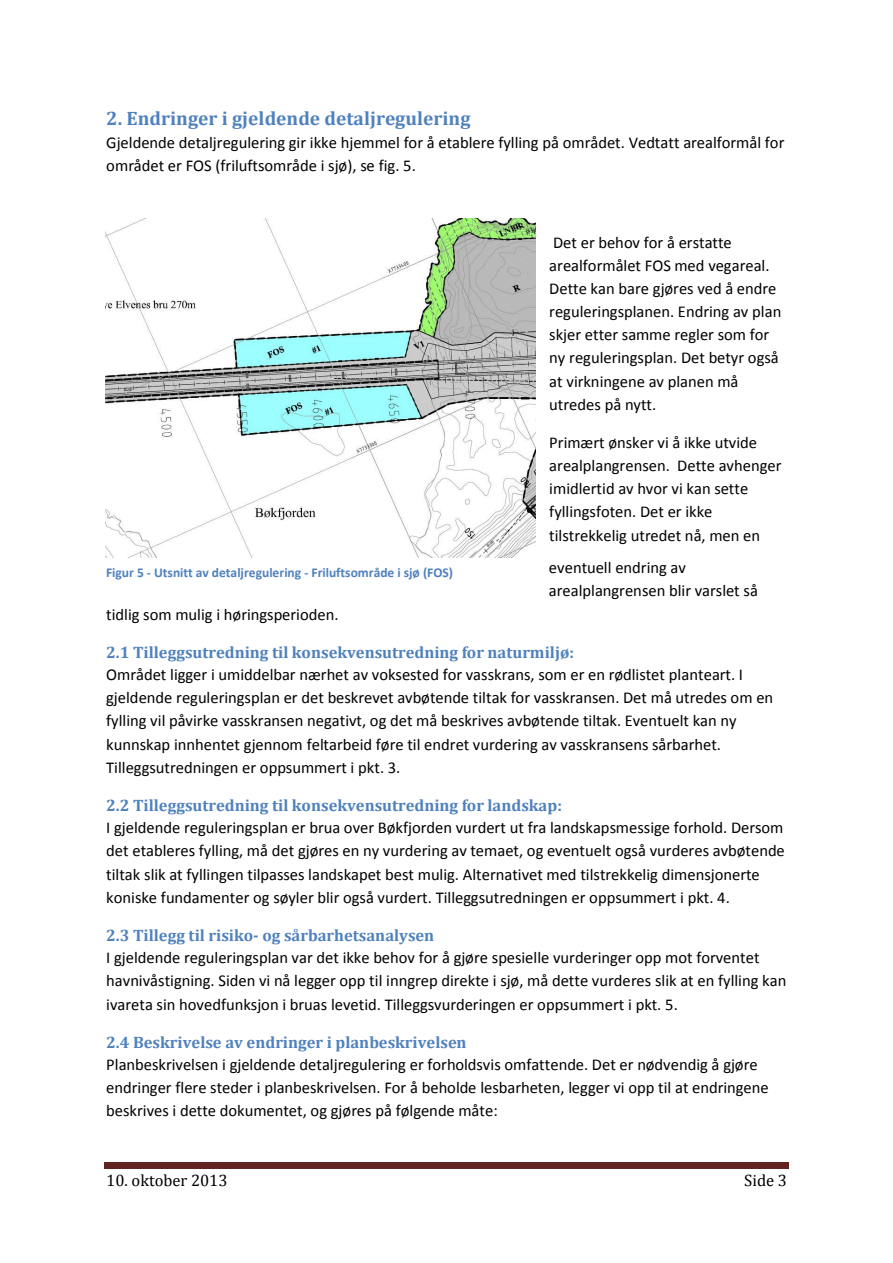
<style>
.page{position:relative;width:893px;height:1263px;background:#fff}
.page>*{position:absolute;margin:0;border:0;box-sizing:border-box;transform-origin:0 0}
.t1{font:700 19.5px "Cambria";color:#4f81bd}
.t2{font:16.5px/23.2px "Calibri";color:#000}
.t3{font:700 16.5px "Cambria";color:#4f81bd}
.t4{font:16.5px "Cambria";color:#000}
.t5{font:700 13.5px "Calibri";color:#4f81bd}
</style>
<div class="page">
<div style="left:104px;top:1162px;width:685px;height:5px;background:#622423"></div>
<hr style="left:104px;top:1168px;width:685px;height:1px;background:#622423">
<img style="left:106px;top:218px;width:429px;height:340px">
<p class="t1" style="left:106px;top:106px;width:366px">2. Endringer i gjeldende detaljregulering</p>
<p class="t2" style="left:106px;top:132px;width:680px">Gjeldende detaljregulering gir ikke hjemmel for å etablere fylling på området. Vedtatt arealformål for området er FOS (friluftsområde i sjø), se fig. 5.</p>
<p class="t5" style="left:106px;top:567px;width:349px">Figur 5 - Utsnitt av detaljregulering - Friluftsområde i sjø (FOS)</p>
<p class="t2" style="left:549px;top:232px;width:234px">Det er behov for å erstatte arealformålet FOS med vegareal.<br>Dette kan bare gjøres ved å endre reguleringsplanen. Endring av plan skjer etter samme regler som for ny reguleringsplan. Det betyr også at virkningene av planen må utredes på nytt.</p>
<p class="t2" style="left:549px;top:432px;width:234px">Primært ønsker vi å ikke utvide arealplangrensen. Dette avhenger imidlertid av hvor vi kan sette fyllingsfoten. Det er ikke tilstrekkelig utredet nå, men en</p>
<p class="t2" style="left:549px;top:558px;width:211px">eventuell endring av arealplangrensen blir varslet så</p>
<p class="t2" style="left:106px;top:604px;width:234px">tidlig som mulig i høringsperioden.</p>
<p class="t3" style="left:106px;top:642px;width:469px">2.1 Tilleggsutredning til konsekvensutredning for naturmiljø:</p>
<p class="t2" style="left:106px;top:664px;width:669px">Området ligger i umiddelbar nærhet av voksested for vasskrans, som er en rødlistet planteart. I gjeldende reguleringsplan er det beskrevet avbøtende tiltak for vasskransen. Det må utredes om en fylling vil påvirke vasskransen negativt, og det må beskrives avbøtende tiltak. Eventuelt kan ny kunnskap innhentet gjennom feltarbeid føre til endret vurdering av vasskransens sårbarhet.<br>Tilleggsutredningen er oppsummert i pkt. 3.</p>
<p class="t3" style="left:106px;top:795px;width:457px">2.2 Tilleggsutredning til konsekvensutredning for landskap:</p>
<p class="t2" style="left:106px;top:817px;width:680px">I gjeldende reguleringsplan er brua over Bøkfjorden vurdert ut fra landskapsmessige forhold. Dersom det etableres fylling, må det gjøres en ny vurdering av temaet, og eventuelt også vurderes avbøtende tiltak slik at fyllingen tilpasses landskapet best mulig. Alternativet med tilstrekkelig dimensjonerte koniske fundamenter og søyler blir også vurdert. Tilleggsutredningen er oppsummert i pkt. 4.</p>
<p class="t3" style="left:106px;top:925px;width:330px">2.3 Tillegg til risiko- og sårbarhetsanalysen</p>
<p class="t2" style="left:106px;top:947px;width:682px">I gjeldende reguleringsplan var det ikke behov for å gjøre spesielle vurderinger opp mot forventet havnivåstigning. Siden vi nå legger opp til inngrep direkte i sjø, må dette vurderes slik at en fylling kan ivareta sin hovedfunksjon i bruas levetid. Tilleggsvurderingen er oppsummert i pkt. 5.</p>
<p class="t3" style="left:106px;top:1032px;width:362px">2.4 Beskrivelse av endringer i planbeskrivelsen</p>
<p class="t2" style="left:106px;top:1054px;width:664px">Planbeskrivelsen i gjeldende detaljregulering er forholdsvis omfattende. Det er nødvendig å gjøre endringer flere steder i planbeskrivelsen. For å beholde lesbarheten, legger vi opp til at endringene beskrives i dette dokumentet, og gjøres på følgende måte:</p>
<p class="t4" style="left:106px;top:1171px;width:123px">10. oktober 2013</p>
<p class="t4" style="left:744px;top:1171px;width:44px">Side 3</p>
</div>
